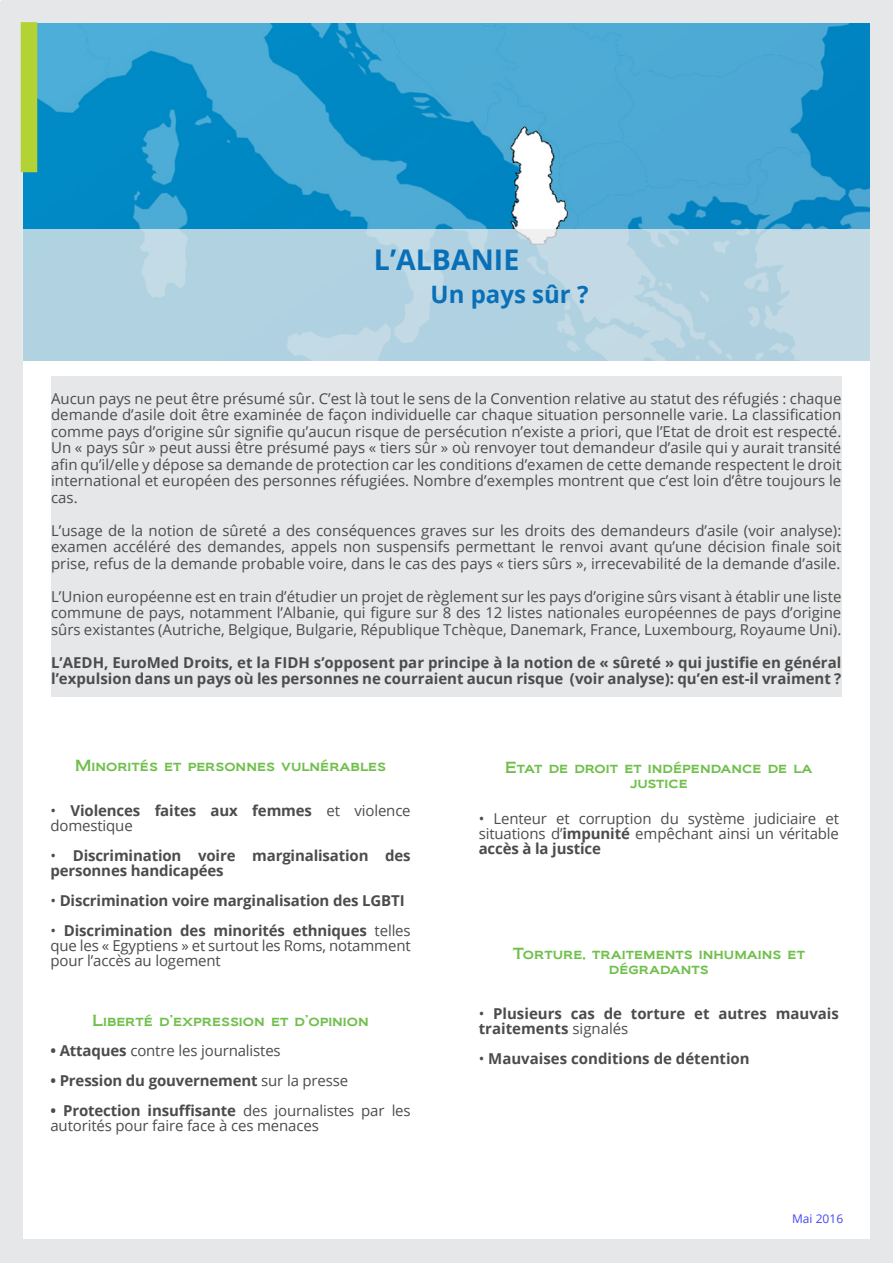
<style>
.page{position:relative;width:893px;height:1263px;background:#fff}
.page>*{position:absolute;margin:0;border:0;box-sizing:border-box;transform-origin:0 0}
.Country_name{font:700 28.5px "Open Sans";color:#096fb7}
.Sub_title{font:700 24px "Open Sans";color:#096fb7}
.t1{font:15px/16.5px "Open Sans";letter-spacing:-.01em;color:#4c4c4c;text-align:justify}
.t2{font:700 15px/15px "Open Sans";color:#4c4c4c}
.t3{font:15px/15px "Biondi";color:#70bf4c;text-align:center}
.t4{font:12px "Open Sans";color:#4646f5}
.s1{font-weight:400}
.s2{font-weight:700}
</style>
<div class="page">
<img style="left:22px;top:22px;width:848px;height:207px">
<div style="left:2px;top:0;width:891px;height:22px;background:#e6e7e8"></div>
<div style="left:2px;top:1239px;width:891px;height:24px;background:#e6e7e8"></div>
<div style="left:0;top:1px;width:22px;height:1262px;background:#e6e7e8"></div>
<div style="left:870px;top:1px;width:22px;height:1262px;background:#e6e7e8"></div>
<div style="left:21px;top:22px;width:16px;height:150px;background:#b3d234"></div>
<svg style="left:22px;top:229px;width:848px;height:132px;background:#b6d4e2"></svg>
<div style="left:51px;top:376px;width:790px;height:320px;background:#e6e7e8"></div>
<p class="Country_name" style="left:374px;top:240px;width:147px">L’ALBANIE</p>
<p class="Sub_title" style="left:431px;top:277px;width:159px">Un pays sûr ?</p>
<p class="t1" style="left:51px;top:390px;width:792px">Aucun pays ne peut être présumé sûr. C’est là tout le sens de la Convention relative au statut des réfugiés : chaque demande d’asile doit être examinée de façon individuelle car chaque situation personnelle varie. La classification comme pays d’origine sûr signifie qu’aucun risque de persécution n’existe a priori, que l’Etat de droit est respecté.<br>Un « pays sûr » peut aussi être présumé pays « tiers sûr » où renvoyer tout demandeur d’asile qui y aurait transité afin qu’il/elle y dépose sa demande de protection car les conditions d’examen de cette demande respectent le droit international et européen des personnes réfugiées. Nombre d’exemples montrent que c’est loin d’être toujours le cas.</p>
<p class="t1" style="left:51px;top:522px;width:792px">L’usage de la notion de sûreté a des conséquences graves sur les droits des demandeurs d’asile (voir analyse): examen accéléré des demandes, appels non suspensifs permettant le renvoi avant qu’une décision finale soit prise, refus de la demande probable voire, dans le cas des pays « tiers sûrs », irrecevabilité de la demande d’asile.</p>
<p class="t1" style="left:51px;top:588px;width:792px">L’Union européenne est en train d’étudier un projet de règlement sur les pays d’origine sûrs visant à établir une liste commune de pays, notamment l’Albanie, qui figure sur 8 des 12 listes nationales européennes de pays d’origine sûrs existantes (Autriche, Belgique, Bulgarie, République Tchèque, Danemark, France, Luxembourg, Royaume Uni).</p>
<p class="t2" style="left:51px;top:654px;width:792px;line-height:16.5px">L’AEDH, EuroMed Droits, et la FIDH s’opposent par principe à la notion de « sûreté » qui justifie en général l’expulsion dans un pays où les personnes ne courraient aucun risque (voir analyse): qu’en est-il vraiment ?</p>
<p class="t3" style="left:75px;top:758px;width:312px">Minorités et personnes vulnérables</p>
<p class="t2" style="left:50px;top:803px;width:362px"><span class="s1">•</span> Violences faites aux femmes <span class="s1">et violence domestique</span></p>
<p class="t2" style="left:50px;top:848px;width:362px"><span class="s1">•</span> Discrimination voire marginalisation des personnes handicapées</p>
<p class="t2" style="left:50px;top:893px;width:356px"><span class="s1">•</span> Discrimination voire marginalisation des LGBTI</p>
<p class="t1" style="left:50px;top:923px;width:362px;line-height:15px">• <span class="s2">Discrimination des minorités ethniques</span> telles que les « Egyptiens » et surtout les Roms, notamment pour l’accès au logement</p>
<p class="t3" style="left:92px;top:1013px;width:278px">Liberté d’expression et d’opinion</p>
<p class="t1" style="left:50px;top:1042px;width:232px"><span class="s2">• Attaques</span> contre les journalistes</p>
<p class="t2" style="left:50px;top:1073px;width:299px">• Pression du gouvernement <span class="s1">sur la presse</span></p>
<p class="t1" style="left:50px;top:1103px;width:362px;line-height:15px"><span class="s2">• Protection insuffisante</span> des journalistes par les autorités pour faire face à ces menaces</p>
<p class="t3" style="left:505px;top:760px;width:309px">Etat de droit et indépendance de la justice</p>
<p class="t1" style="left:479px;top:811px;width:362px;line-height:15px">• Lenteur et corruption du système judiciaire et situations d’<span class="s2">impunité</span> empêchant ainsi un véritable <span class="s2">accès à la justice</span></p>
<p class="t3" style="left:513px;top:946px;width:294px">Torture, traitements inhumains et dégradants</p>
<p class="t2" style="left:479px;top:1006px;width:362px"><span class="s1">•</span> Plusieurs cas de torture et autres mauvais traitements <span class="s1">signalés</span></p>
<p class="t2" style="left:479px;top:1051px;width:273px"><span class="s1">•</span> Mauvaises conditions de détention</p>
<p class="t4" style="left:792px;top:1210px;width:53px">Mai 2016</p>
</div>
